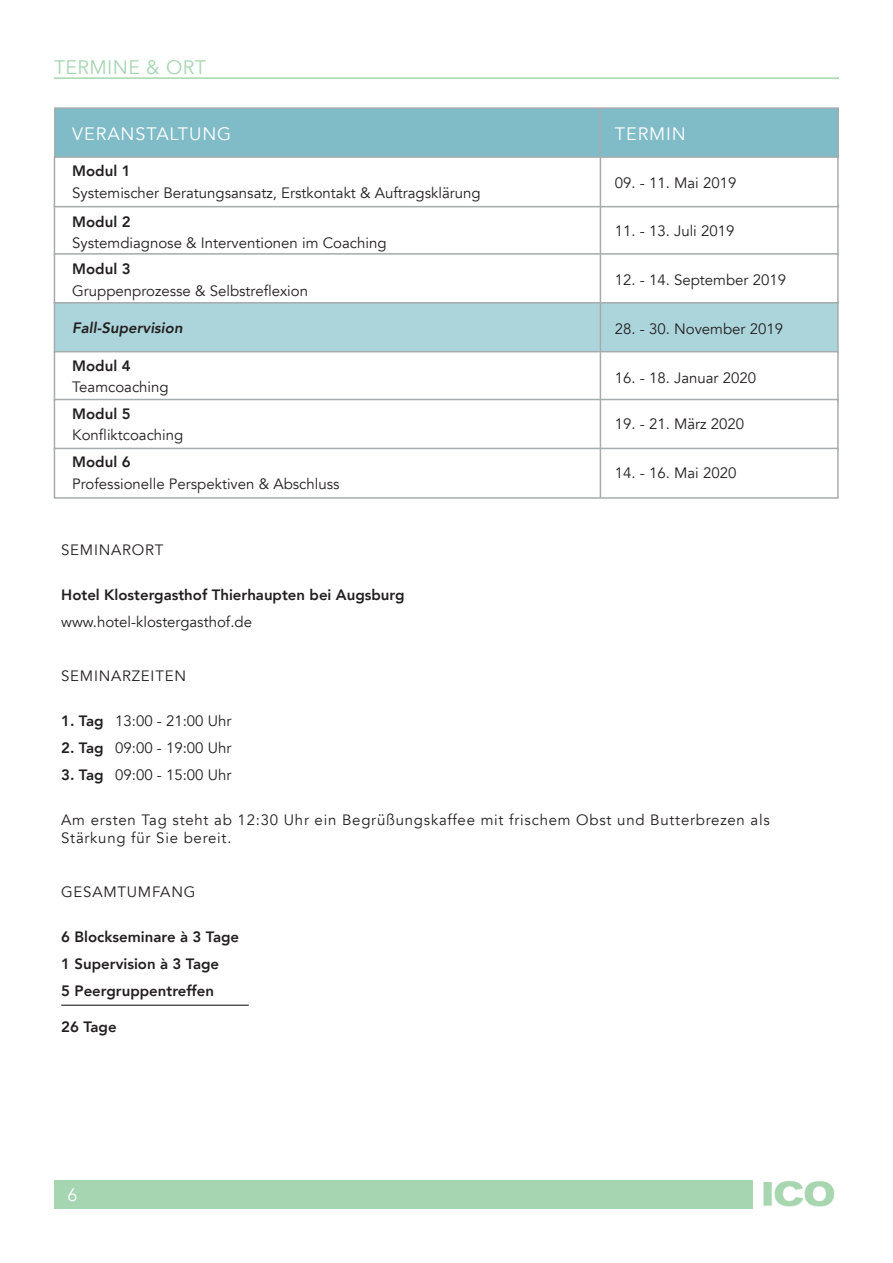
<style>
.page{position:relative;width:893px;height:1263px;background:#fff}
.page>*{position:absolute;margin:0;border:0;box-sizing:border-box;transform-origin:0 0}
.t1{font:19.5px "Avenir";letter-spacing:.02em;color:#a6d6b1}
.t2{font:18px "Avenir";letter-spacing:.05em;color:#fff}
.t3{font:15px "Avenir";color:#231f20}
.t4{font:800 15px/27px "Avenir";color:#231f20}
.t5{font:15px/18px "Avenir";letter-spacing:.05em;color:#231f20}
.t6{font:italic 800 15px "Avenir";color:#231f20}
.s1{font-weight:800}
</style>
<div class="page">
<div style="left:54px;top:1180px;width:699px;height:29px;background:#a6d6b1"></div>
<img style="left:763px;top:1180px;width:72px;height:27px">
<hr style="left:54px;top:77px;width:785px;height:2px;background:#a6d6b1">
<div style="left:55px;top:108px;width:783px;height:50px;background:#80bcc8"></div>
<div style="left:54px;top:107px;width:785px;height:51px;border:2px solid #a6acad"></div>
<div style="left:54px;top:156px;width:785px;height:51px;border:2px solid #a6acad"></div>
<div style="left:54px;top:253px;width:785px;height:51px;border:2px solid #a6acad"></div>
<div style="left:54px;top:303px;width:784px;height:49px;background:#acd5db"></div>
<div style="left:54px;top:302px;width:785px;height:51px;border:2px solid #a6acad"></div>
<div style="left:54px;top:351px;width:785px;height:51px;border:2px solid #a6acad"></div>
<div style="left:54px;top:399px;width:785px;height:51px;border:2px solid #a6acad"></div>
<div style="left:54px;top:448px;width:785px;height:51px;border:2px solid #a6acad"></div>
<hr style="left:600px;top:108px;width:1px;height:389px;background:#a6acad">
<hr style="left:61px;top:1005px;width:188px;height:1px;background:#231f20">
<h1 class="t1" style="left:54px;top:55px;width:153px">TERMINE &amp; ORT</h1>
<p class="t2" style="left:72px;top:123px;width:160px">VERANSTALTUNG</p>
<p class="t2" style="left:615px;top:123px;width:72px">TERMIN</p>
<p class="t4" style="left:72px;top:157px;width:60px">Modul 1</p>
<p class="t3" style="left:72px;top:184px;width:410px">Systemischer Beratungsansatz, Erstkontakt &amp; Auftragsklärung</p>
<p class="t4" style="left:72px;top:208px;width:60px">Modul 2</p>
<p class="t3" style="left:72px;top:234px;width:316px">Systemdiagnose &amp; Interventionen im Coaching</p>
<p class="t4" style="left:72px;top:256px;width:60px">Modul 3</p>
<p class="t3" style="left:72px;top:282px;width:237px">Gruppenprozesse &amp; Selbstreflexion</p>
<p class="t3" style="left:615px;top:174px;width:123px">09. - 11. Mai 2019</p>
<p class="t3" style="left:615px;top:222px;width:121px">11. - 13. Juli 2019</p>
<p class="t3" style="left:615px;top:271px;width:173px">12. - 14. September 2019</p>
<p class="t3" style="left:615px;top:320px;width:170px">28. - 30. November 2019</p>
<p class="t3" style="left:615px;top:369px;width:143px">16. - 18. Januar 2020</p>
<p class="t3" style="left:615px;top:414px;width:131px">19. - 21. März 2020</p>
<p class="t3" style="left:615px;top:464px;width:123px">14. - 16. Mai 2020</p>
<p class="t6" style="left:72px;top:319px;width:112px">Fall-Supervision</p>
<p class="t4" style="left:72px;top:352px;width:60px">Modul 4</p>
<p class="t3" style="left:72px;top:378px;width:98px">Teamcoaching</p>
<p class="t4" style="left:72px;top:400px;width:60px">Modul 5</p>
<p class="t3" style="left:72px;top:426px;width:113px">Konfliktcoaching</p>
<p class="t4" style="left:72px;top:449px;width:60px">Modul 6</p>
<p class="t3" style="left:72px;top:475px;width:269px">Professionelle Perspektiven &amp; Abschluss</p>
<p class="t5" style="left:61px;top:541px;width:104px">SEMINARORT</p>
<p class="t4" style="left:61px;top:581px;width:345px">Hotel Klostergasthof Thierhaupten bei Augsburg</p>
<p class="t3" style="left:61px;top:613px;width:192px">www.hotel-klostergasthof.de</p>
<p class="t5" style="left:61px;top:667px;width:126px">SEMINARZEITEN</p>
<p class="t3" style="left:61px;top:712px;width:172px"><span class="s1">1. Tag</span> 13:00 - 21:00 Uhr</p>
<p class="t3" style="left:61px;top:739px;width:172px"><span class="s1">2. Tag</span> 09:00 - 19:00 Uhr</p>
<p class="t3" style="left:61px;top:766px;width:172px"><span class="s1">3. Tag</span> 09:00 - 15:00 Uhr</p>
<p class="t5" style="left:61px;top:811px;width:710px">Am ersten Tag steht ab 12:30 Uhr ein Begrüßungskaffee mit frischem Obst und Butterbrezen als<br>Stärkung für Sie bereit.</p>
<p class="t5" style="left:61px;top:883px;width:136px">GESAMTUMFANG</p>
<p class="t4" style="left:61px;top:923px;width:179px">6 Blockseminare à 3 Tage<br>1 Supervision à 3 Tage<br>5 Peergruppentreffen</p>
<p class="t4" style="left:61px;top:1013px;width:57px">26 Tage</p>
<p class="t2" style="left:67px;top:1183px;width:12px">6</p>
</div>
